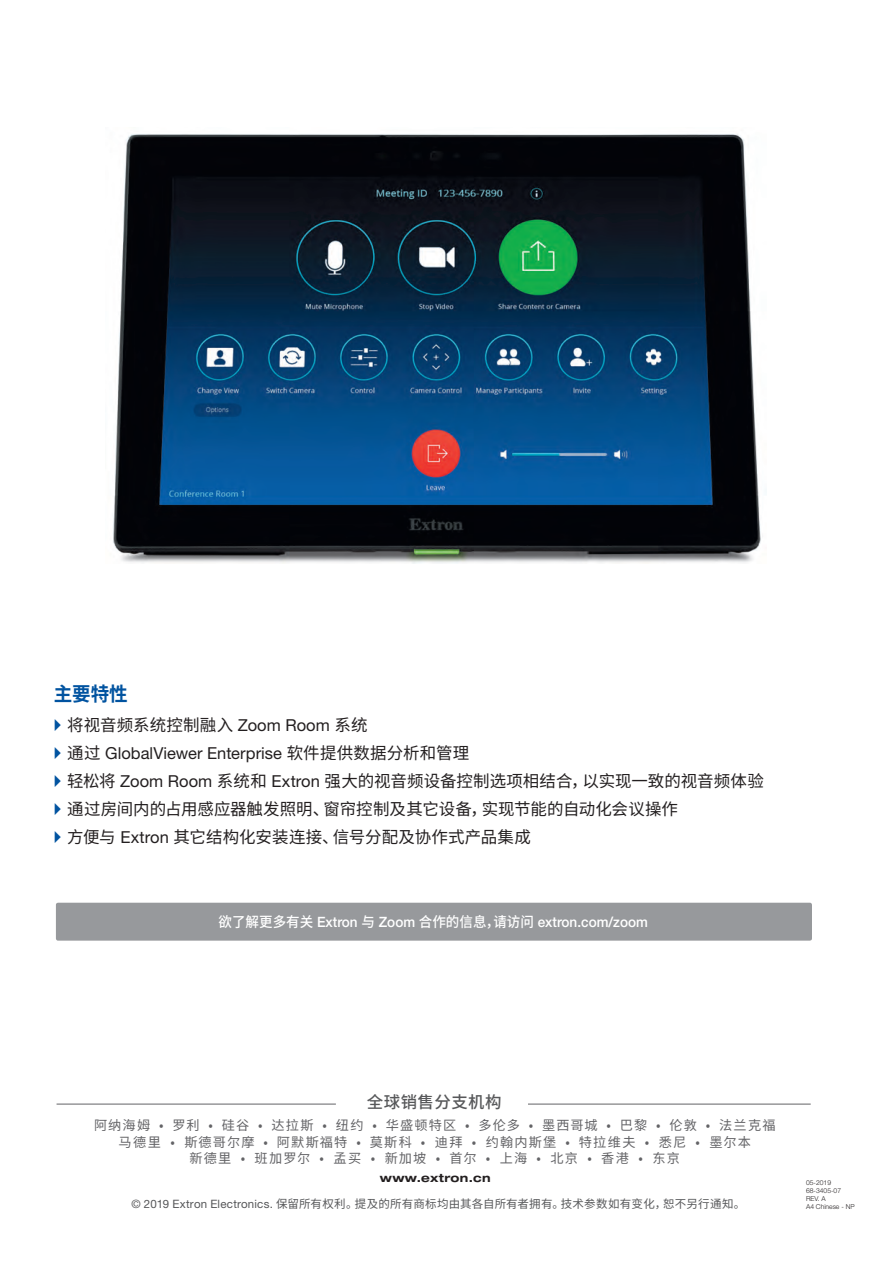
<style>
.page{position:relative;width:893px;height:1263px;background:#fff}
.page>*{position:absolute;margin:0;border:0;box-sizing:border-box;transform-origin:0 0}
.key_feature_header_h{font:700 19.5px "Source Han Sans CN";color:#0153a0;scale:.95 1}
.t1{font:16.5px "Source Han Sans CN";color:#231f20}
.t2{font:16.5px "Helvetica Neue LT Std";color:#231f20}
.t3{font:500 16.5px "Source Han Sans CN";letter-spacing:.025em;color:#57585a}
.p2_frame{font:500 14.25px "Helvetica Neue LT Std";color:#fff;scale:.95 1}
.t4{font:13.2px/16.5px "Source Han Sans CN";letter-spacing:.09em;color:#636366;text-align:center}
.t5{font:11.55px "Source Han Sans CN";letter-spacing:.015em;color:#57585a}
.t6{font:700 expanded 11.55px "Helvetica Neue LT Std";letter-spacing:.025em;color:#231f20}
.Reference{font:300 6.75px/8.1px "Helvetica Neue LT Std";color:#231f20}
.s1{font-family:"Helvetica Neue LT Std"}
.s2{font-family:"Source Han Sans CN"}
</style>
<div class="page">
<hr style="left:57px;top:1104px;width:279px;height:1px;background:#636366">
<hr style="left:528px;top:1104px;width:283px;height:1px;background:#636366">
<div style="left:56px;top:903px;width:756px;height:38px;background:#97999c;border-radius:2px"></div>
<img style="left:113px;top:134px;width:648px;height:430px">
<p class="key_feature_header_h" style="left:54px;top:683px;width:80px">主要特性</p>
<p class="t1" style="left:67px;top:716px;width:302px">将视音频系统控制融入 <span class="s1">Zoom Room</span> 系统</p>
<p class="t2" style="left:67px;top:744px;width:404px"><span class="s2">通过</span> GlobalViewer Enterprise <span class="s2">软件提供数据分析和管理</span></p>
<p class="t1" style="left:67px;top:772px;width:698px">轻松将 <span class="s1">Zoom Room</span> 系统和 <span class="s1">Extron</span> 强大的视音频设备控制选项相结合，以实现一致的视音频体验</p>
<p class="t1" style="left:67px;top:800px;width:612px">通过房间内的占用感应器触发照明、窗帘控制及其它设备，实现节能的自动化会议操作</p>
<p class="t1" style="left:67px;top:828px;width:465px">方便与 <span class="s1">Extron</span> 其它结构化安装连接、信号分配及协作式产品集成</p>
<p class="p2_frame" style="left:219px;top:914px;width:453px"><span class="s2">欲了解更多有关</span> Extron <span class="s2">与</span> Zoom <span class="s2">合作的信息，请访问</span> extron.com/zoom</p>
<p class="t3" style="left:367px;top:1092px;width:136px">全球销售分支机构</p>
<p class="t4" style="left:94px;top:1117px;width:683px">阿纳海姆 • 罗利 • 硅谷 • 达拉斯 • 纽约 • 华盛顿特区 • 多伦多 • 墨西哥城 • 巴黎 • 伦敦 • 法兰克福马德里 • 斯德哥尔摩 • 阿默斯福特 • 莫斯科 • 迪拜 • 约翰内斯堡 • 特拉维夫 • 悉尼 • 墨尔本<br>新德里 • 班加罗尔 • 孟买 • 新加坡 • 首尔 • 上海 • 北京 • 香港 • 东京</p>
<p class="t5" style="left:132px;top:1197px;width:615px"><span class="s1">© 2019 Extron Electronics.</span> 保留所有权利。提及的所有商标均由其各自所有者拥有。技术参数如有变化，恕不另行通知。</p>
<p class="t6" style="left:380px;top:1171px;width:112px">www.extron.cn</p>
<p class="Reference" style="left:806px;top:1178px;width:37px">05-2019<br>68-3405-07</p>
<p class="Reference" style="left:806px;top:1194px;width:21px">REV. A</p>
<p class="Reference" style="left:806px;top:1202px;width:50px">A4 Chinese - NP</p>
</div>
